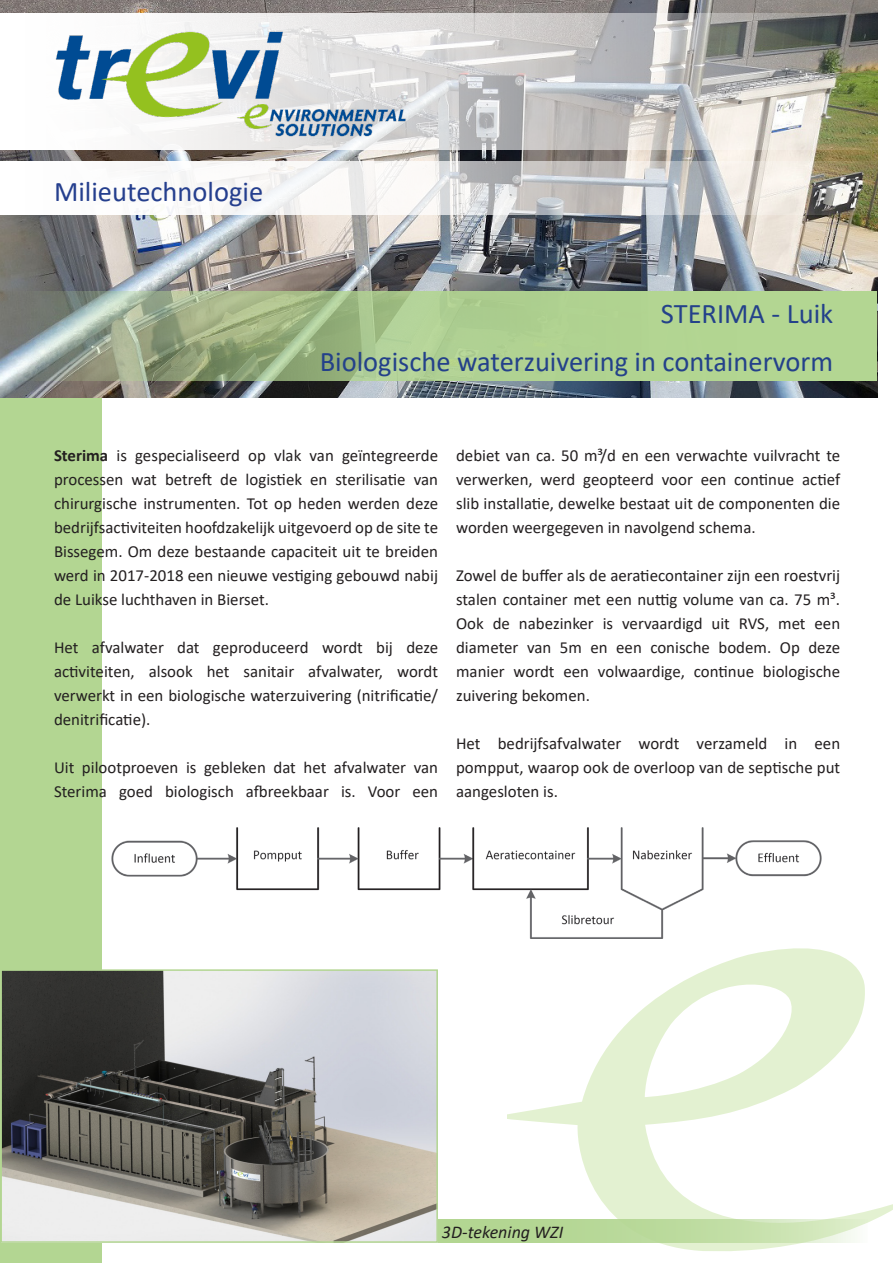
<style>
.page{position:relative;width:893px;height:1263px;background:#fff}
.page>*{position:absolute;margin:0;border:0;box-sizing:border-box;transform-origin:0 0}
.t1{font:28.5px "Calibri";color:#24418a}
.Blauwe_titel{font:28.5px "Calibri";color:#253f8e}
.t2{font:italic 18px "Calibri";color:#231f20}
.t3{font:16.8px/24px "Calibri";color:#231f20;text-align:justify}
.s1{font-weight:700}
</style>
<div class="page">
<svg style="left:507px;top:948px;width:386px;height:303px"></svg>
<div style="left:0;top:0;width:102px;height:1263px;background:#b3d692"></div>
<img style="left:0;top:0;width:877px;height:398px">
<svg style="left:2px;top:291px;width:875px;height:90px;background:#a6c18e"></svg>
<svg style="left:0;top:13px;width:878px;height:136px;background:#c0c0bb"></svg>
<img style="left:31px;top:24px;width:399px;height:120px">
<svg style="left:0;top:162px;width:878px;height:53px"></svg>
<img style="left:3px;top:972px;width:432px;height:268px">
<div style="left:0;top:969px;width:438px;height:274px;border:2px solid #b3d692"></div>
<svg style="left:438px;top:1219px;width:430px;height:24px;background:#c0dda5"></svg>
<img style="left:111px;top:827px;width:711px;height:112px">
<p class="Blauwe_titel" style="left:54px;top:171px;width:211px">Milieutechnologie</p>
<p class="t1" style="left:661px;top:293px;width:174px">STERIMA - Luik</p>
<p class="t1" style="left:320px;top:341px;width:515px">Biologische waterzuivering in containervorm</p>
<p class="t3" style="left:54px;top:443px;width:386px"><span class="s1">Sterima</span> is gespecialiseerd op vlak van geïntegreerde processen wat betreft de logistiek en sterilisatie van chirurgische instrumenten. Tot op heden werden deze bedrijfsactiviteiten hoofdzakelijk uitgevoerd op de site te Bissegem. Om deze bestaande capaciteit uit te breiden werd in 2017-2018 een nieuwe vestiging gebouwd nabij de Luikse luchthaven in Bierset.</p>
<p class="t3" style="left:54px;top:635px;width:386px">Het afvalwater dat geproduceerd wordt bij deze activiteiten, alsook het sanitair afvalwater, wordt verwerkt in een biologische waterzuivering (nitrificatie/ denitrificatie).</p>
<p class="t3" style="left:54px;top:755px;width:386px">Uit pilootproeven is gebleken dat het afvalwater van<br>Sterima goed biologisch afbreekbaar is. Voor een</p>
<p class="t3" style="left:456px;top:443px;width:386px">debiet van ca. 50 m³/d en een verwachte vuilvracht te verwerken, werd geopteerd voor een continue actief slib installatie, dewelke bestaat uit de componenten die worden weergegeven in navolgend schema.</p>
<p class="t3" style="left:456px;top:563px;width:386px">Zowel de buffer als de aeratiecontainer zijn een roestvrij stalen container met een nuttig volume van ca. 75 m³.<br>Ook de nabezinker is vervaardigd uit RVS, met een diameter van 5m en een conische bodem. Op deze manier wordt een volwaardige, continue biologische zuivering bekomen.</p>
<p class="t3" style="left:456px;top:731px;width:386px">Het bedrijfsafvalwater wordt verzameld in een pompput, waarop ook de overloop van de septische put aangesloten is.</p>
<p class="t2" style="left:442px;top:1219px;width:123px">3D-tekening WZI</p>
</div>
